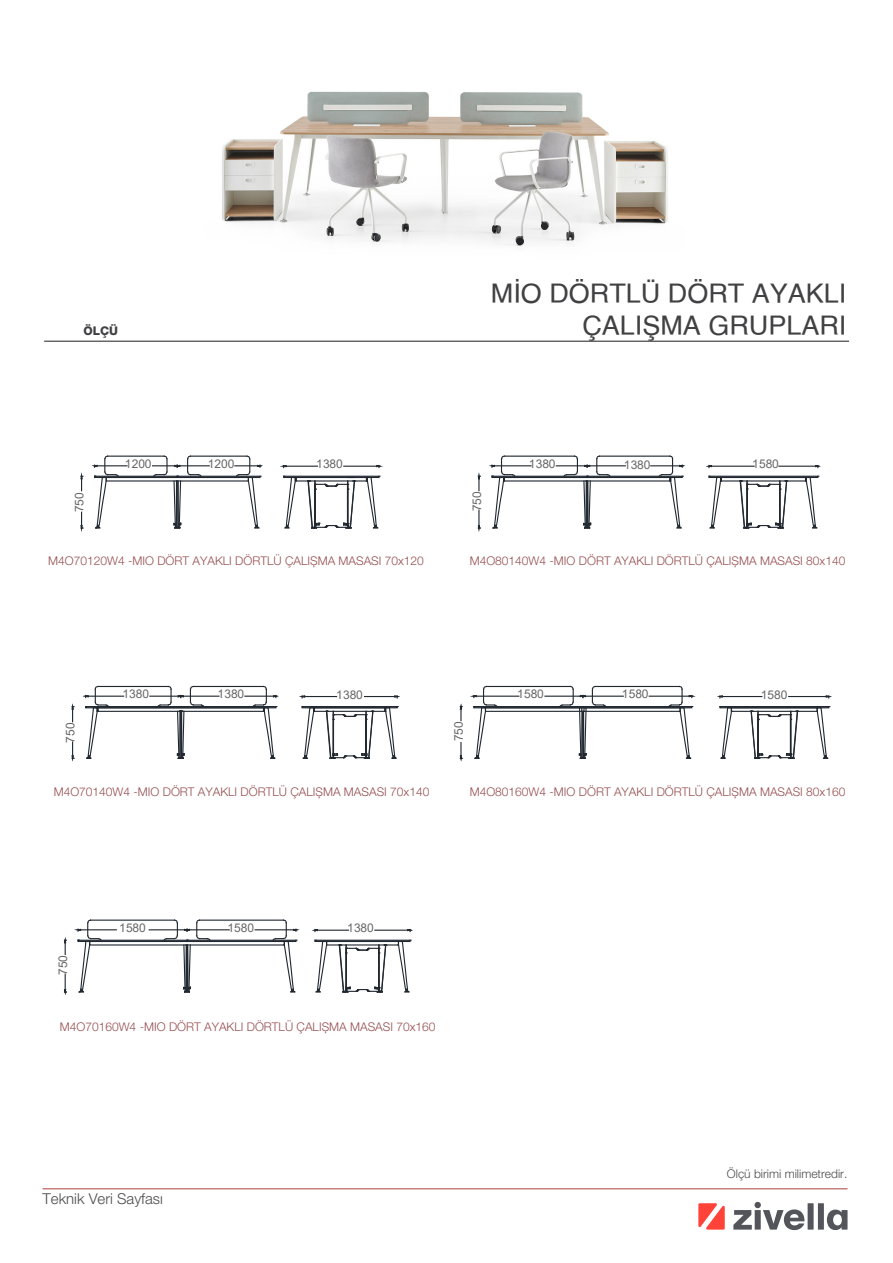
<style>
.page{position:relative;width:893px;height:1263px;background:#fff}
.page>*{position:absolute;margin:0;border:0;box-sizing:border-box;transform-origin:0 0}
.t1{font:27px/32.4px "Helvetica";color:#414042;text-align:right}
.t2{font:300 15px "Helvetica Neue LT Pro";color:#4c4c4c}
.t3{font:300 12px "Helvetica Neue LT Pro";color:#974f50}
.t4{font:12px "Arial";letter-spacing:-.01em;color:#666}
.t5{font:300 12px "Helvetica Neue LT Pro";color:#4d4c4c}
.t6{font:800 12px "Helvetica Neue LT Pro";color:#414042}
</style>
<div class="page">
<img style="left:131px;top:91px;width:596px;height:250px">
<hr style="left:44px;top:341px;width:805px;height:1px;background:#1d1d1b">
<hr style="left:43px;top:1188px;width:804px;height:1px;background:#b25050">
<svg style="left:733px;top:1210px;width:19px;height:19px"></svg>
<div style="left:755px;top:1210px;width:6px;height:19px;background:#54555a"></div>
<div style="left:754px;top:1202px;width:7px;height:6px;background:#54555a;border-radius:50%"></div>
<svg style="left:763px;top:1209px;width:42px;height:21px"></svg>
<div style="left:808px;top:1203px;width:6px;height:26px;background:#54555a"></div>
<div style="left:818px;top:1203px;width:6px;height:26px;background:#54555a"></div>
<svg style="left:827px;top:1209px;width:20px;height:21px"></svg>
<svg style="left:698px;top:1203px;width:27px;height:26px"></svg>
<hr style="left:91px;top:919px;width:84px;height:2px;background:#212830">
<hr style="left:595px;top:686px;width:84px;height:1px;background:#212830">
<hr style="left:286px;top:466px;width:31px;height:1px;background:#212830">
<hr style="left:344px;top:466px;width:32px;height:1px;background:#212830">
<hr style="left:97px;top:465px;width:30px;height:1px;background:#212830">
<svg style="left:81px;top:476px;width:2px;height:15px"></svg>
<svg style="left:81px;top:512px;width:2px;height:17px"></svg>
<div style="left:94px;top:476px;width:84px;height:2px;border:1px solid #212830"></div>
<div style="left:106px;top:477px;width:71px;height:4px;border:1px solid #212830"></div>
<div style="left:283px;top:476px;width:97px;height:2px;border:1px solid #212830"></div>
<div style="left:296px;top:477px;width:71px;height:4px;border:1px solid #212830"></div>
<hr style="left:305px;top:696px;width:32px;height:1px;background:#212830">
<hr style="left:365px;top:696px;width:30px;height:1px;background:#212830">
<svg style="left:299px;top:695px;width:7px;height:3px"></svg>
<svg style="left:394px;top:695px;width:6px;height:3px"></svg>
<hr style="left:88px;top:696px;width:36px;height:1px;background:#212830">
<div style="left:85px;top:706px;width:96px;height:2px;border:1px solid #212830"></div>
<div style="left:180px;top:706px;width:96px;height:2px;border:1px solid #212830"></div>
<div style="left:97px;top:707px;width:83px;height:5px;border:1px solid #212830"></div>
<div style="left:181px;top:707px;width:83px;height:5px;border:1px solid #212830"></div>
<div style="left:302px;top:706px;width:96px;height:2px;border:1px solid #212830"></div>
<div style="left:314px;top:707px;width:71px;height:5px;border:1px solid #212830"></div>
<svg style="left:284px;top:476px;width:13px;height:53px"></svg>
<svg style="left:366px;top:476px;width:14px;height:53px"></svg>
<hr style="left:317px;top:930px;width:31px;height:1px;background:#212830">
<hr style="left:375px;top:930px;width:33px;height:1px;background:#212830">
<svg style="left:312px;top:928px;width:7px;height:4px"></svg>
<svg style="left:406px;top:928px;width:7px;height:4px"></svg>
<hr style="left:81px;top:929px;width:35px;height:1px;background:#212830">
<hr style="left:149px;top:929px;width:36px;height:1px;background:#212830">
<svg style="left:63px;top:937px;width:4px;height:17px"></svg>
<svg style="left:63px;top:974px;width:4px;height:21px"></svg>
<div style="left:77px;top:940px;width:111px;height:2px;border:1px solid #212830"></div>
<div style="left:89px;top:941px;width:98px;height:4px;border:1px solid #212830"></div>
<div style="left:314px;top:940px;width:97px;height:2px;border:1px solid #212830"></div>
<div style="left:326px;top:941px;width:73px;height:4px;border:1px solid #212830"></div>
<hr style="left:183px;top:696px;width:36px;height:1px;background:#212830">
<svg style="left:302px;top:706px;width:13px;height:53px"></svg>
<svg style="left:384px;top:706px;width:14px;height:53px"></svg>
<svg style="left:162px;top:919px;width:135px;height:74px"></svg>
<svg style="left:397px;top:940px;width:14px;height:53px"></svg>
<svg style="left:315px;top:940px;width:13px;height:53px"></svg>
<svg style="left:77px;top:919px;width:26px;height:74px"></svg>
<hr style="left:711px;top:466px;width:43px;height:1px;background:#212830">
<hr style="left:779px;top:466px;width:37px;height:1px;background:#212830">
<svg style="left:706px;top:465px;width:7px;height:3px"></svg>
<svg style="left:814px;top:464px;width:7px;height:4px"></svg>
<hr style="left:494px;top:465px;width:37px;height:1px;background:#212830">
<svg style="left:478px;top:476px;width:2px;height:15px"></svg>
<svg style="left:478px;top:510px;width:2px;height:19px"></svg>
<div style="left:491px;top:476px;width:97px;height:2px;border:1px solid #212830"></div>
<div style="left:504px;top:477px;width:83px;height:4px;border:1px solid #212830"></div>
<div style="left:708px;top:476px;width:110px;height:2px;border:1px solid #212830"></div>
<div style="left:721px;top:477px;width:85px;height:4px;border:1px solid #212830"></div>
<svg style="left:709px;top:476px;width:13px;height:53px"></svg>
<svg style="left:805px;top:476px;width:14px;height:53px"></svg>
<hr style="left:722px;top:696px;width:40px;height:1px;background:#212830">
<hr style="left:789px;top:696px;width:37px;height:1px;background:#212830">
<svg style="left:717px;top:695px;width:7px;height:3px"></svg>
<svg style="left:825px;top:695px;width:7px;height:3px"></svg>
<hr style="left:476px;top:696px;width:43px;height:1px;background:#212830">
<hr style="left:545px;top:696px;width:35px;height:1px;background:#212830">
<svg style="left:459px;top:703px;width:4px;height:18px"></svg>
<svg style="left:459px;top:742px;width:4px;height:20px"></svg>
<div style="left:473px;top:706px;width:110px;height:2px;border:1px solid #212830"></div>
<div style="left:582px;top:706px;width:110px;height:2px;border:1px solid #212830"></div>
<div style="left:485px;top:707px;width:97px;height:5px;border:1px solid #212830"></div>
<div style="left:583px;top:707px;width:98px;height:5px;border:1px solid #212830"></div>
<div style="left:719px;top:706px;width:110px;height:2px;border:1px solid #212830"></div>
<div style="left:731px;top:707px;width:87px;height:5px;border:1px solid #212830"></div>
<hr style="left:486px;top:686px;width:84px;height:1px;background:#212830">
<hr style="left:585px;top:696px;width:38px;height:1px;background:#212830">
<hr style="left:649px;top:696px;width:40px;height:1px;background:#212830">
<svg style="left:816px;top:706px;width:14px;height:53px"></svg>
<svg style="left:720px;top:706px;width:12px;height:53px"></svg>
<svg style="left:473px;top:685px;width:26px;height:74px"></svg>
<svg style="left:667px;top:685px;width:26px;height:74px"></svg>
<svg style="left:558px;top:685px;width:49px;height:74px"></svg>
<svg style="left:91px;top:455px;width:29px;height:74px"></svg>
<hr style="left:108px;top:456px;width:56px;height:1px;background:#212830">
<svg style="left:152px;top:455px;width:111px;height:74px"></svg>
<svg style="left:307px;top:477px;width:49px;height:52px"></svg>
<hr style="left:193px;top:686px;width:71px;height:1px;background:#212830">
<svg style="left:245px;top:685px;width:34px;height:74px"></svg>
<svg style="left:71px;top:685px;width:39px;height:77px"></svg>
<hr style="left:98px;top:686px;width:70px;height:1px;background:#212830">
<svg style="left:150px;top:685px;width:56px;height:74px"></svg>
<svg style="left:325px;top:710px;width:49px;height:49px"></svg>
<svg style="left:489px;top:455px;width:28px;height:74px"></svg>
<hr style="left:504px;top:456px;width:71px;height:1px;background:#212830">
<svg style="left:556px;top:455px;width:130px;height:74px"></svg>
<svg style="left:739px;top:480px;width:49px;height:49px"></svg>
<svg style="left:338px;top:944px;width:49px;height:49px"></svg>
<svg style="left:750px;top:710px;width:49px;height:49px"></svg>
<p class="t6" style="left:83px;top:324px;width:36px">ÖLÇÜ</p>
<p class="t4" style="left:71px;top:512px;width:21px;rotate:-90deg">750</p>
<p class="t4" style="left:208px;top:455px;width:28px">1200</p>
<p class="t4" style="left:125px;top:456px;width:28px">1200</p>
<p class="t4" style="left:316px;top:456px;width:28px">1380</p>
<h1 class="t1" style="left:491px;top:278px;width:357px">MİO DÖRTLÜ DÖRT AYAKLI<br>ÇALIŞMA GRUPLARI</h1>
<p class="t4" style="left:469px;top:511px;width:21px;rotate:-90deg">750</p>
<p class="t4" style="left:529px;top:456px;width:28px">1380</p>
<p class="t4" style="left:752px;top:456px;width:28px">1580</p>
<p class="t4" style="left:624px;top:456px;width:28px">1380</p>
<p class="t3" style="left:48px;top:554px;width:377px">M4O70120W4 -MIO DÖRT AYAKLI DÖRTLÜ ÇALIȘMA MASASI 70x120</p>
<p class="t3" style="left:470px;top:553px;width:377px">M4O80140W4 -MIO DÖRT AYAKLI DÖRTLÜ ÇALIȘMA MASASI 80x140</p>
<p class="t4" style="left:122px;top:686px;width:28px">1380</p>
<p class="t4" style="left:336px;top:686px;width:28px">1380</p>
<p class="t4" style="left:218px;top:686px;width:28px">1380</p>
<p class="t4" style="left:517px;top:686px;width:28px">1580</p>
<p class="t4" style="left:761px;top:686px;width:28px">1580</p>
<p class="t4" style="left:622px;top:686px;width:28px">1580</p>
<p class="t4" style="left:62px;top:742px;width:21px;rotate:-90deg">750</p>
<p class="t4" style="left:450px;top:741px;width:21px;rotate:-90deg">750</p>
<p class="t3" style="left:54px;top:784px;width:377px">M4O70140W4 -MIO DÖRT AYAKLI DÖRTLÜ ÇALIȘMA MASASI 70x140</p>
<p class="t3" style="left:470px;top:784px;width:377px">M4O80160W4 -MIO DÖRT AYAKLI DÖRTLÜ ÇALIȘMA MASASI 80x160</p>
<p class="t4" style="left:55px;top:975px;width:21px;rotate:-90deg">750</p>
<p class="t4" style="left:119px;top:919px;width:28px">1580</p>
<p class="t4" style="left:347px;top:920px;width:28px">1380</p>
<p class="t4" style="left:227px;top:919px;width:28px">1580</p>
<p class="t3" style="left:60px;top:1019px;width:377px">M4O70160W4 -MIO DÖRT AYAKLI DÖRTLÜ ÇALIȘMA MASASI 70x160</p>
<p class="t2" style="left:43px;top:1190px;width:122px">Teknik Veri Sayfası</p>
<p class="t5" style="left:727px;top:1167px;width:122px">Ölçü birimi milimetredir.</p>
</div>
